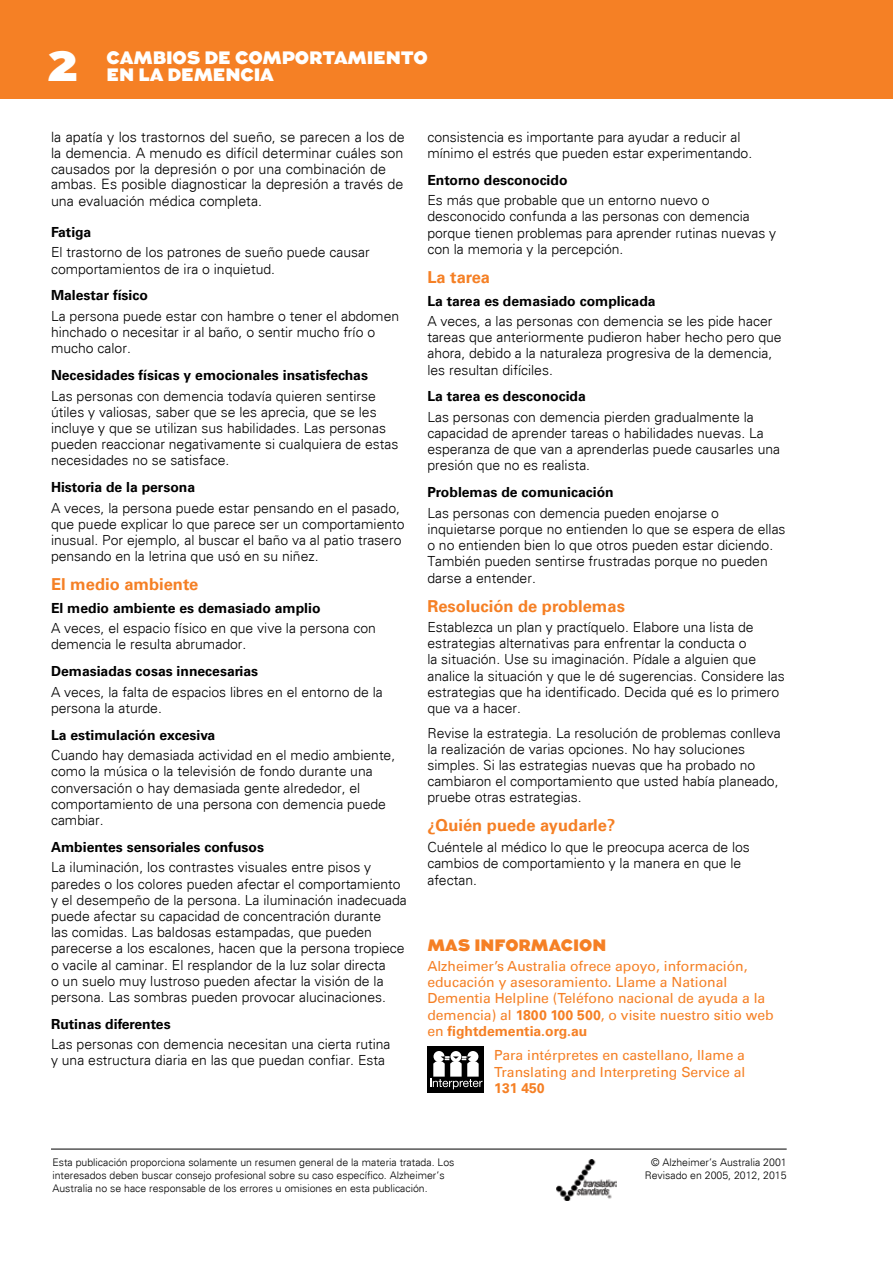
<style>
.page{position:relative;width:893px;height:1263px;background:#fff}
.page>*{position:absolute;margin:0;border:0;box-sizing:border-box;transform-origin:0 0}
.t1{font:900 42px "Augustus";color:#fff}
.t2{font:900 18px "Augustus";letter-spacing:-.01em;color:#fff}
.t3{font:700 16.5px "Univers LT Std";color:#f58025}
.t4{font:900 16.5px "Augustus";color:#f58025}
.t5{font:300 14.25px/15.9px "Univers";color:#000}
.t6{font:300 13.95px/16.2px "Univers";color:#000}
.t7{font:700 13.95px "Univers LT Std";color:#000}
.t8{font:13.95px/16.2px "Univers LT Std";color:#f58025}
.t9{font:700 13.95px "Univers LT Std";color:#f58025}
.t10{font:300 10.5px/12.6px "Univers";color:#000}
.s1{font-weight:700}
</style>
<div class="page">
<hr style="left:51px;top:1149px;width:736px;height:1px;background:#000">
<div style="left:0;top:0;width:893px;height:99px;background:#f58025"></div>
<div style="left:427px;top:1046px;width:57px;height:47px;background:#000"></div>
<div style="left:467px;top:1051px;width:11px;height:11px;background:#fff;border-radius:50%"></div>
<div style="left:433px;top:1051px;width:11px;height:11px;background:#fff;border-radius:50%"></div>
<div style="left:450px;top:1051px;width:11px;height:11px;background:#fff;border-radius:50%"></div>
<svg style="left:430px;top:1056px;width:53px;height:33px"></svg>
<img style="left:557px;top:1159px;width:60px;height:42px">
<h1 class="t1" style="left:48px;top:41px;width:31px">2</h1>
<p class="t2" style="left:107px;top:47px;width:323px">CAMBIOS DE COMPORTAMIENTO</p>
<p class="t2" style="left:107px;top:64px;width:169px">EN LA DEMENCIA</p>
<p class="t5" style="left:51px;top:129px;width:355px">la apatía y los trastornos del sueño, se parecen a los de la demencia. A menudo es difícil determinar cuáles son causados por la depresión o por una combinación de ambas. Es posible diagnosticar la depresión a través de una evaluación médica completa.</p>
<p class="t7" style="left:51px;top:224px;width:42px">Fatiga</p>
<p class="t6" style="left:51px;top:244px;width:320px">El trastorno de los patrones de sueño puede causar comportamientos de ira o inquietud.</p>
<p class="t7" style="left:51px;top:287px;width:98px">Malestar físico</p>
<p class="t6" style="left:51px;top:308px;width:350px">La persona puede estar con hambre o tener el abdomen hinchado o necesitar ir al baño, o sentir mucho frío o mucho calor.</p>
<p class="t7" style="left:51px;top:367px;width:318px">Necesidades físicas y emocionales insatisfechas</p>
<p class="t6" style="left:51px;top:388px;width:349px">Las personas con demencia todavía quieren sentirse útiles y valiosas, saber que se les aprecia, que se les incluye y que se utilizan sus habilidades. Las personas pueden reaccionar negativamente si cualquiera de estas necesidades no se satisface.</p>
<p class="t7" style="left:51px;top:479px;width:146px">Historia de la persona</p>
<p class="t6" style="left:51px;top:500px;width:355px">A veces, la persona puede estar pensando en el pasado, que puede explicar lo que parece ser un comportamiento inusual. Por ejemplo, al buscar el baño va al patio trasero pensando en la letrina que usó en su niñez.</p>
<p class="t3" style="left:51px;top:575px;width:149px">El medio ambiente</p>
<p class="t7" style="left:51px;top:600px;width:271px">El medio ambiente es demasiado amplio</p>
<p class="t6" style="left:51px;top:620px;width:326px">A veces, el espacio físico en que vive la persona con demencia le resulta abrumador.</p>
<p class="t7" style="left:51px;top:663px;width:209px">Demasiadas cosas innecesarias</p>
<p class="t6" style="left:51px;top:684px;width:333px">A veces, la falta de espacios libres en el entorno de la persona la aturde.</p>
<p class="t7" style="left:51px;top:727px;width:166px">La estimulación excesiva</p>
<p class="t6" style="left:51px;top:747px;width:346px">Cuando hay demasiada actividad en el medio ambiente, como la música o la televisión de fondo durante una conversación o hay demasiada gente alrededor, el comportamiento de una persona con demencia puede cambiar.</p>
<p class="t7" style="left:51px;top:839px;width:215px">Ambientes sensoriales confusos</p>
<p class="t6" style="left:51px;top:859px;width:357px">La iluminación, los contrastes visuales entre pisos y paredes o los colores pueden afectar el comportamiento y el desempeño de la persona. La iluminación inadecuada puede afectar su capacidad de concentración durante<br>las comidas. Las baldosas estampadas, que pueden parecerse a los escalones, hacen que la persona tropiece o vacile al caminar. El resplandor de la luz solar directa<br>o un suelo muy lustroso pueden afectar la visión de la persona. Las sombras pueden provocar alucinaciones.</p>
<p class="t7" style="left:51px;top:1016px;width:121px">Rutinas diferentes</p>
<p class="t6" style="left:51px;top:1036px;width:341px">Las personas con demencia necesitan una cierta rutina y una estructura diaria en las que puedan confiar. Esta</p>
<p class="t6" style="left:427px;top:129px;width:326px">consistencia es importante para ayudar a reducir al mínimo el estrés que pueden estar experimentando.</p>
<p class="t7" style="left:427px;top:172px;width:142px">Entorno desconocido</p>
<p class="t6" style="left:427px;top:192px;width:350px">Es más que probable que un entorno nuevo o desconocido confunda a las personas con demencia porque tienen problemas para aprender rutinas nuevas y con la memoria y la percepción.</p>
<p class="t3" style="left:427px;top:267px;width:64px">La tarea</p>
<p class="t7" style="left:427px;top:292px;width:230px">La tarea es demasiado complicada</p>
<p class="t6" style="left:427px;top:313px;width:356px">A veces, a las personas con demencia se les pide hacer tareas que anteriormente pudieron haber hecho pero que ahora, debido a la naturaleza progresiva de la demencia, les resultan difíciles.</p>
<p class="t7" style="left:427px;top:388px;width:160px">La tarea es desconocida</p>
<p class="t6" style="left:427px;top:409px;width:354px">Las personas con demencia pierden gradualmente la capacidad de aprender tareas o habilidades nuevas. La esperanza de que van a aprenderlas puede causarles una presión que no es realista.</p>
<p class="t7" style="left:427px;top:484px;width:188px">Problemas de comunicación</p>
<p class="t6" style="left:427px;top:505px;width:360px">Las personas con demencia pueden enojarse o inquietarse porque no entienden lo que se espera de ellas o no entienden bien lo que otros pueden estar diciendo.<br>También pueden sentirse frustradas porque no pueden darse a entender.</p>
<p class="t3" style="left:427px;top:596px;width:199px">Resolución de problemas</p>
<p class="t6" style="left:427px;top:619px;width:359px">Establezca un plan y practíquelo. Elabore una lista de estrategias alternativas para enfrentar la conducta o<br>la situación. Use su imaginación. Pídale a alguien que analice la situación y que le dé sugerencias. Considere las estrategias que ha identificado. Decida qué es lo primero que va a hacer.</p>
<p class="t6" style="left:427px;top:725px;width:355px">Revise la estrategia. La resolución de problemas conlleva la realización de varias opciones. No hay soluciones simples. Si las estrategias nuevas que ha probado no cambiaron el comportamiento que usted había planeado, pruebe otras estrategias.</p>
<p class="t3" style="left:427px;top:816px;width:189px">¿Quién puede ayudarle?</p>
<p class="t6" style="left:427px;top:839px;width:324px">Cuéntele al médico lo que le preocupa acerca de los cambios de comportamiento y la manera en que le afectan.</p>
<p class="t4" style="left:427px;top:935px;width:180px">MAS INFORMACION</p>
<p class="t8" style="left:427px;top:958px;width:348px">Alzheimer’s Australia ofrece apoyo, información, educación y asesoramiento. Llame a National Dementia Helpline (Teléfono nacional de ayuda a la demencia) al <span class="s1">1800 100 500</span>, o visite nuestro sitio web en <span class="s1">fightdementia.org.au</span></p>
<p class="t8" style="left:494px;top:1047px;width:253px">Para intérpretes en castellano, llame a<br>Translating and Interpreting Service al</p>
<p class="t9" style="left:494px;top:1080px;width:52px">131 450</p>
<p class="t10" style="left:52px;top:1156px;width:404px">Esta publicación proporciona solamente un resumen general de la materia tratada. Los interesados deben buscar consejo profesional sobre su caso específico. Alzheimer’s<br>Australia no se hace responsable de los errores u omisiones en esta publicación.</p>
<p class="t10" style="left:645px;top:1156px;width:143px;text-align:center">© Alzheimer’s Australia 2001<br>Revisado en 2005, 2012, 2015</p>
</div>
